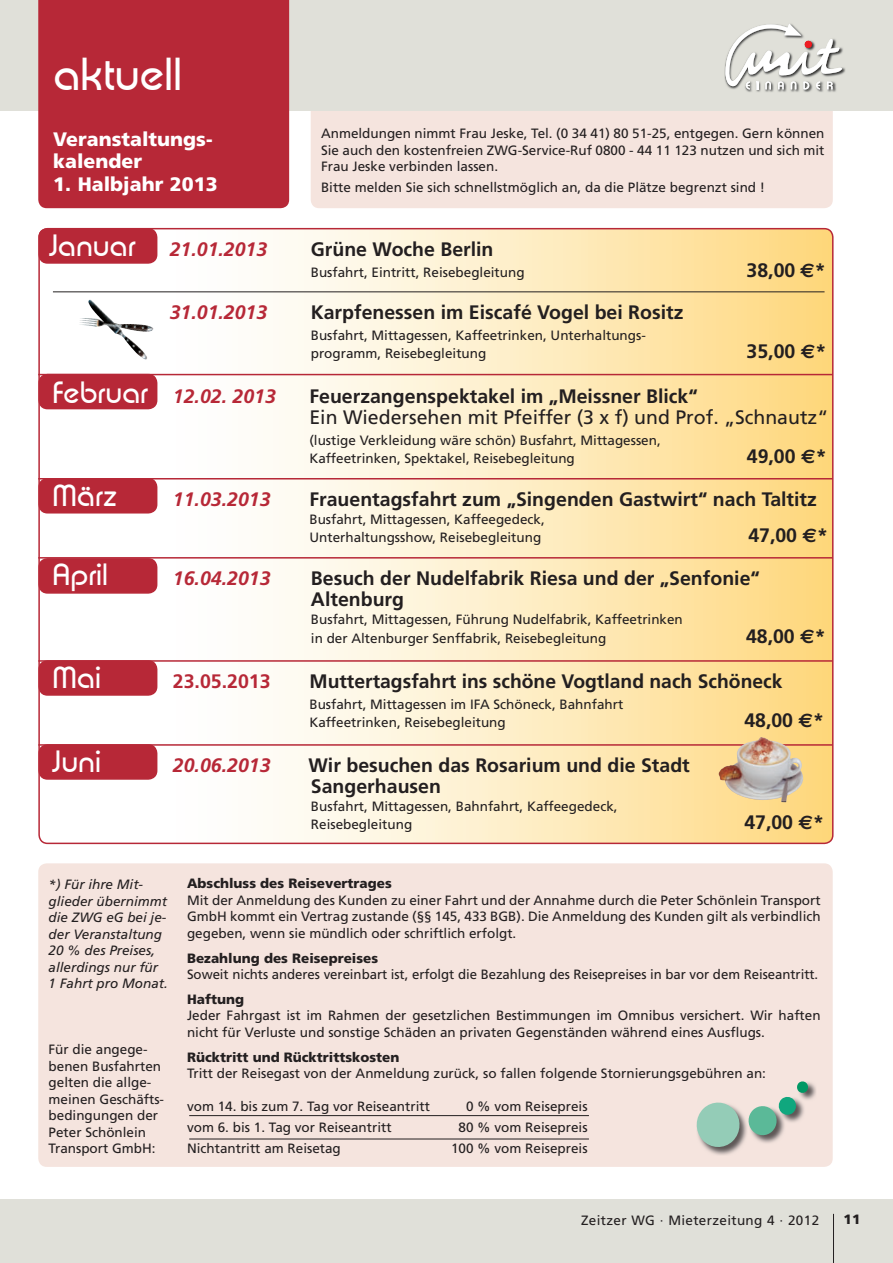
<style>
.page{position:relative;width:893px;height:1263px;background:#fff}
.page>*{position:absolute;margin:0;border:0;box-sizing:border-box;transform-origin:0 0}
.t1{font:45px "Expressa";letter-spacing:.025em;color:#fff}
.t2{font:30px "Expressa";letter-spacing:.025em;color:#fff}
.t3{font:700 19.5px/21px "Frutiger";color:#231f20}
.t4{font:italic 700 19.5px "Frutiger";color:#b72837}
.t5{font:19.5px "Frutiger";color:#231f20}
.t6{font:900 19.5px/22.5px "Frutiger";color:#fff}
.t7{font:700 19.5px "Frutiger";color:#b72837}
.t8{font:13.5px/16.5px "Frutiger";color:#231f20}
.t9{font:italic 13.5px/16.5px "Frutiger";color:#231f20}
.t10{font:900 13.5px "Frutiger";color:#231f20}
.t11{font:13.5px "Frutiger";letter-spacing:.025em;color:#231f20}
.s1{font-family:"Expressa";font-weight:400;font-style:normal;font-size:30px;color:#fff}
.s2{font-family:"Euro Sans"}
</style>
<div class="page">
<div style="left:311px;top:74px;width:522px;height:134px;background:#f5e4de;border-radius:9px"></div>
<div style="left:0;top:0;width:893px;height:111px;background:#e0e0d9"></div>
<div style="left:0;top:1199px;width:893px;height:64px;background:#e0e0d9"></div>
<hr style="left:833px;top:1214px;width:1px;height:49px;background:#231f20">
<img style="left:745px;top:68px;width:101px;height:24px">
<svg style="left:724px;top:24px;width:118px;height:65px"></svg>
<svg style="left:39px;top:229px;width:794px;height:614px"></svg>
<div style="left:38px;top:0;width:251px;height:208px;background:#b72837"></div>
<div style="left:39px;top:375px;width:118px;height:34px;background:#b72837;border-radius:9px"></div>
<div style="left:38px;top:374px;width:119px;height:35px;border:2px solid #b72837;border-radius:9px"></div>
<div style="left:39px;top:229px;width:118px;height:34px;background:#b72837;border-radius:9px"></div>
<div style="left:38px;top:228px;width:119px;height:36px;border:2px solid #b72837;border-radius:9px"></div>
<div style="left:39px;top:479px;width:118px;height:34px;background:#b72837;border-radius:9px"></div>
<div style="left:38px;top:478px;width:119px;height:35px;border:2px solid #b72837;border-radius:9px"></div>
<div style="left:39px;top:559px;width:118px;height:34px;background:#b72837;border-radius:9px"></div>
<div style="left:38px;top:558px;width:119px;height:36px;border:2px solid #b72837;border-radius:9px"></div>
<div style="left:39px;top:661px;width:118px;height:34px;background:#b72837;border-radius:9px"></div>
<div style="left:38px;top:660px;width:119px;height:36px;border:2px solid #b72837;border-radius:9px"></div>
<div style="left:39px;top:745px;width:118px;height:34px;background:#b72837;border-radius:9px"></div>
<div style="left:38px;top:744px;width:119px;height:36px;border:2px solid #b72837;border-radius:9px"></div>
<hr style="left:38px;top:374px;width:795px;height:1px;background:#b72837">
<hr style="left:38px;top:478px;width:795px;height:1px;background:#b72837">
<hr style="left:38px;top:557px;width:795px;height:2px;background:#b72837">
<hr style="left:38px;top:660px;width:795px;height:2px;background:#b72837">
<hr style="left:38px;top:744px;width:795px;height:2px;background:#b72837">
<img style="left:79px;top:300px;width:74px;height:61px">
<img style="left:719px;top:737px;width:84px;height:65px">
<hr style="left:53px;top:291px;width:771px;height:1px;background:#231f20">
<div style="left:38px;top:863px;width:795px;height:304px;background:#f5e4de;border-radius:9px"></div>
<hr style="left:189px;top:1115px;width:400px;height:1px;background:#231f20">
<hr style="left:189px;top:1138px;width:400px;height:1px;background:#231f20">
<img style="left:706px;top:1082px;width:110px;height:73px">
<svg style="left:696px;top:1081px;width:113px;height:68px"></svg>
<h1 class="t1" style="left:54px;top:47px;width:129px">aktuell</h1>
<h3 class="t6" style="left:53px;top:129px;width:161px">Veranstaltungs&shy;kalender</h3>
<h3 class="t6" style="left:53px;top:174px;width:166px">1. Halbjahr 2013</h3>
<p class="t8" style="left:321px;top:127px;width:505px;text-align:justify">Anmeldungen nimmt Frau Jeske, Tel. (0 34 41) 80 51-25, entgegen. Gern können Sie auch den kostenfreien ZWG-Service-Ruf 0800 - 44 11 123 nutzen und sich mit Frau Jeske verbinden lassen.</p>
<p class="t8" style="left:321px;top:180px;width:446px">Bitte melden Sie sich schnellstmöglich an, da die Plätze begrenzt sind !</p>
<h3 class="t4" style="left:50px;top:241px;width:219px"><span class="s1">Januar</span> 21.01.2013</h3>
<h3 class="t3" style="left:311px;top:240px;width:184px">Grüne Woche Berlin</h3>
<p class="t8" style="left:311px;top:265px;width:215px">Busfahrt, Eintritt, Reisebegleitung</p>
<h3 class="t3" style="left:747px;top:261px;width:81px">38,00 <span class="s2">€</span>*</h3>
<h3 class="t4" style="left:170px;top:304px;width:99px">31.01.2013</h3>
<h3 class="t3" style="left:311px;top:303px;width:374px">Karpfenessen im Eiscafé Vogel bei Rositz</h3>
<p class="t8" style="left:311px;top:327px;width:337px;line-height:18px">Busfahrt, Mittagessen, Kaffeetrinken, Unterhaltungs&shy;programm, Reisebegleitung</p>
<h3 class="t3" style="left:747px;top:342px;width:81px">35,00 <span class="s2">€</span>*</h3>
<h2 class="t2" style="left:53px;top:374px;width:96px">Februar</h2>
<h3 class="t4" style="left:173px;top:388px;width:104px">12.02. 2013</h3>
<h3 class="t3" style="left:309px;top:387px;width:390px">Feuerzangenspektakel im „Meissner Blick“</h3>
<h3 class="t5" style="left:309px;top:409px;width:520px">Ein Wiedersehen mit Pfeiffer (3 x f) und Prof. „Schnautz“</h3>
<p class="t8" style="left:309px;top:432px;width:353px;line-height:18px">(lustige Verkleidung wäre schön) Busfahrt, Mittagessen,<br>Kaffeetrinken, Spektakel, Reisebegleitung</p>
<h3 class="t3" style="left:747px;top:447px;width:81px">49,00 <span class="s2">€</span>*</h3>
<h2 class="t2" style="left:53px;top:477px;width:65px">März</h2>
<h3 class="t4" style="left:173px;top:491px;width:99px">11.03.2013</h3>
<h3 class="t3" style="left:309px;top:490px;width:509px">Frauentagsfahrt zum „Singenden Gastwirt“ nach Taltitz</h3>
<p class="t8" style="left:309px;top:511px;width:237px;line-height:18px">Busfahrt, Mittagessen, Kaffeegedeck,<br>Unterhaltungsshow, Reisebegleitung</p>
<h3 class="t3" style="left:748px;top:526px;width:81px">47,00 <span class="s2">€</span>*</h3>
<h2 class="t2" style="left:53px;top:557px;width:56px">April</h2>
<h3 class="t4" style="left:173px;top:571px;width:99px">16.04.2013</h3>
<h3 class="t3" style="left:311px;top:570px;width:450px">Besuch der Nudelfabrik Riesa und der „Senfonie“<br>Altenburg</h3>
<p class="t8" style="left:311px;top:612px;width:373px;line-height:18px">Busfahrt, Mittagessen, Führung Nudelfabrik, Kaffeetrinken in der Altenburger Senffabrik, Reisebegleitung</p>
<h3 class="t3" style="left:746px;top:627px;width:81px">48,00 <span class="s2">€</span>*</h3>
<h2 class="t2" style="left:53px;top:659px;width:49px">Mai</h2>
<h3 class="t7" style="left:173px;top:673px;width:99px">23.05.2013</h3>
<h3 class="t3" style="left:309px;top:672px;width:475px">Muttertagsfahrt ins schöne Vogtland nach Schöneck</h3>
<p class="t8" style="left:309px;top:696px;width:315px;line-height:18px">Busfahrt, Mittagessen im IFA Schöneck, Bahnfahrt<br>Kaffeetrinken, Reisebegleitung</p>
<h3 class="t3" style="left:744px;top:711px;width:81px">48,00 <span class="s2">€</span>*</h3>
<h2 class="t2" style="left:53px;top:743px;width:49px">Juni</h2>
<h3 class="t4" style="left:173px;top:757px;width:99px">20.06.2013</h3>
<h3 class="t3" style="left:308px;top:756px;width:383px">Wir besuchen das Rosarium und die Stadt<br>Sangerhausen</h3>
<p class="t8" style="left:311px;top:798px;width:308px;line-height:18px">Busfahrt, Mittagessen, Bahnfahrt, Kaffeegedeck,<br>Reisebegleitung</p>
<h3 class="t3" style="left:744px;top:813px;width:81px">47,00 <span class="s2">€</span>*</h3>
<p class="t9" style="left:49px;top:877px;width:121px">*) Für ihre Mit&shy;glieder übernimmt die ZWG eG bei je&shy;der Veranstaltung<br>20 % des Preises, allerdings nur für<br>1 Fahrt pro Monat.</p>
<p class="t8" style="left:49px;top:1042px;width:117px">Für die angege&shy;benen Busfahrten gelten die allge&shy;meinen Geschäfts&shy;bedingungen der<br>Peter Schönlein<br>Transport GmbH:</p>
<p class="t10" style="left:187px;top:878px;width:206px">Abschluss des Reisevertrages</p>
<p class="t8" style="left:187px;top:893px;width:635px;text-align:justify">Mit der Anmeldung des Kunden zu einer Fahrt und der Annahme durch die Peter Schönlein Transport GmbH kommt ein Vertrag zustande (§§ 145, 433 BGB). Die Anmeldung des Kunden gilt als verbindlich gegeben, wenn sie mündlich oder schriftlich erfolgt.</p>
<p class="t10" style="left:187px;top:952px;width:193px">Bezahlung des Reisepreises</p>
<p class="t8" style="left:187px;top:967px;width:633px">Soweit nichts anderes vereinbart ist, erfolgt die Bezahlung des Reisepreises in bar vor dem Reiseantritt.</p>
<p class="t10" style="left:187px;top:994px;width:59px">Haftung</p>
<p class="t8" style="left:187px;top:1008px;width:635px">Jeder Fahrgast ist im Rahmen der gesetzlichen Bestimmungen im Omnibus versichert. Wir haften nicht für Verluste und sonstige Schäden an privaten Gegenständen während eines Ausflugs.</p>
<p class="t10" style="left:187px;top:1051px;width:214px">Rücktritt und Rücktrittskosten</p>
<p class="t8" style="left:187px;top:1066px;width:580px">Tritt der Reisegast von der Anmeldung zurück, so fallen folgende Stornierungsgebühren an:</p>
<p class="t8" style="left:187px;top:1099px;width:244px">vom 14. bis zum 7. Tag vor Reiseantritt</p>
<p class="t8" style="left:466px;top:1099px;width:123px">0 % vom Reisepreis</p>
<p class="t8" style="left:187px;top:1120px;width:206px">vom 6. bis 1. Tag vor Reiseantritt</p>
<p class="t8" style="left:459px;top:1120px;width:131px">80 % vom Reisepreis</p>
<p class="t8" style="left:187px;top:1141px;width:155px">Nichtantritt am Reisetag</p>
<p class="t8" style="left:451px;top:1141px;width:138px">100 % vom Reisepreis</p>
<p class="t11" style="left:581px;top:1214px;width:240px">Zeitzer WG · Mieterzeitung 4 · 2012</p>
<p class="t10" style="left:843px;top:1214px;width:18px">11</p>
</div>
